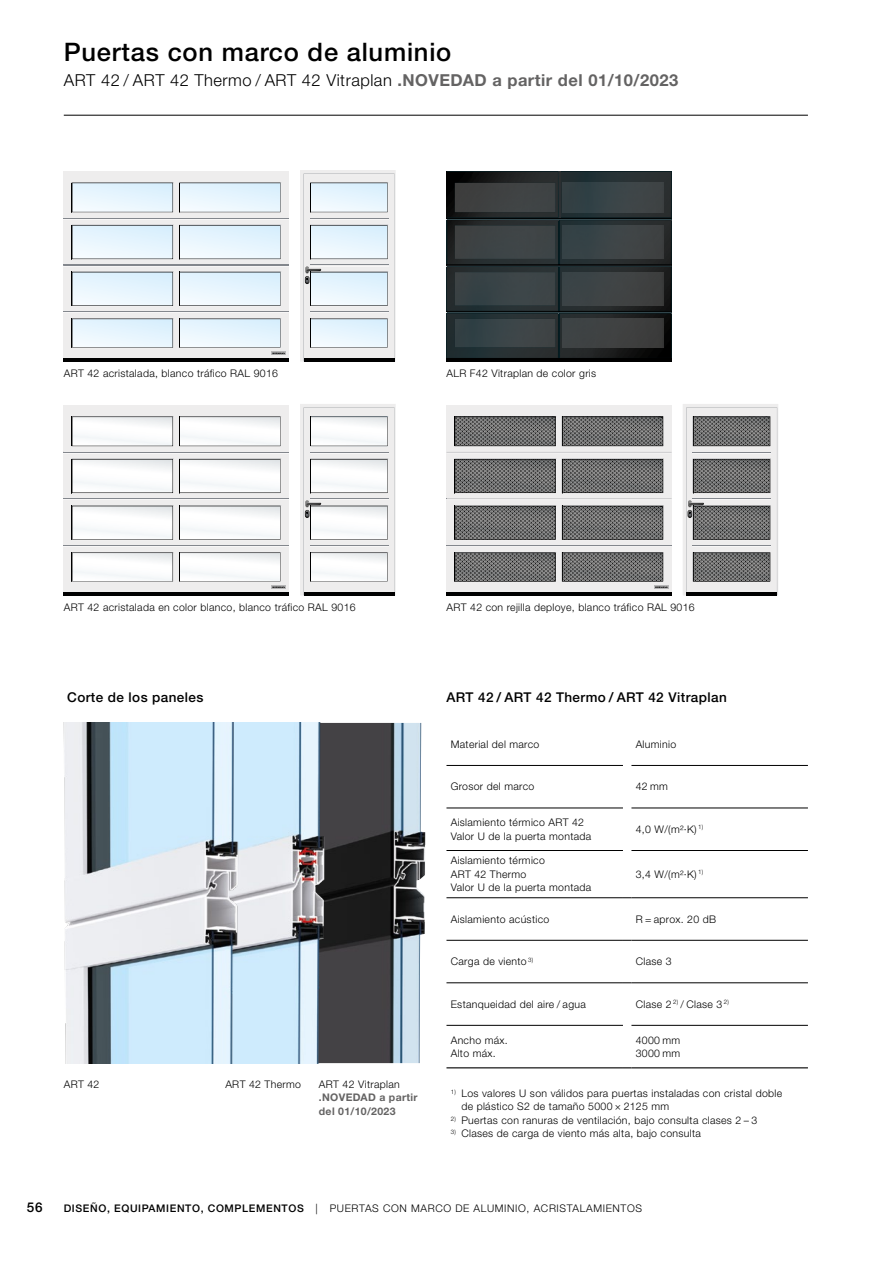
<style>
.page{position:relative;width:893px;height:1263px;background:#fff}
.page>*{position:absolute;margin:0;border:0;box-sizing:border-box;transform-origin:0 0}
.t1{font:500 25.5px "Hoermann Helvetica Neue";letter-spacing:.03em;color:#000}
.t2{font:300 16.5px "Hoermann Helvetica Neue";letter-spacing:.03em;color:#000}
.t3{font:500 13.5px "Hoermann Helvetica Neue";letter-spacing:.03em;color:#000}
.t4{font:300 10.5px/13.5px "Hoermann Helvetica Neue";letter-spacing:.03em;color:#000}
.t5{font:300 10.5px "Hoermann Helvetica Neue";letter-spacing:.06em;color:#000}
.t6{font:700 10.5px/13.5px "Hoermann Helvetica Neue";letter-spacing:.03em;color:#646363}
.s1{font-weight:700;color:#646363}
.s2{font-weight:500}
</style>
<div class="page">
<img style="left:349px;top:723px;width:76px;height:340px">
<img style="left:255px;top:723px;width:94px;height:340px">
<img style="left:64px;top:723px;width:191px;height:340px">
<div style="left:64px;top:171px;width:225px;height:94px;background:#eeeded"></div>
<div style="left:64px;top:265px;width:225px;height:93px;background:#eeeded"></div>
<hr style="left:64px;top:218px;width:225px;height:1px;background:#83878d">
<hr style="left:64px;top:265px;width:225px;height:1px;background:#83878d">
<hr style="left:64px;top:311px;width:225px;height:1px;background:#83878d">
<hr style="left:64px;top:219px;width:225px;height:1px;background:#f7f6f6">
<hr style="left:64px;top:266px;width:225px;height:1px;background:#f7f6f6">
<hr style="left:64px;top:313px;width:225px;height:1px;background:#f7f6f6">
<svg style="left:72px;top:225px;width:209px;height:35px;background:#ddeaf2"></svg>
<svg style="left:72px;top:182px;width:209px;height:31px;background:#ddeaf2"></svg>
<svg style="left:72px;top:271px;width:209px;height:35px;background:#dce9f1"></svg>
<hr style="left:64px;top:358px;width:225px;height:3px;background:#000">
<hr style="left:271px;top:352px;width:15px;height:3px;background:#b6b6b7">
<svg style="left:72px;top:318px;width:213px;height:36px"></svg>
<svg style="left:300px;top:170px;width:95px;height:191px;background:#dde4e8"></svg>
<div style="left:64px;top:405px;width:225px;height:94px;background:#eeeded"></div>
<div style="left:64px;top:499px;width:225px;height:93px;background:#eeeded"></div>
<hr style="left:64px;top:452px;width:225px;height:1px;background:#83878d">
<hr style="left:64px;top:499px;width:225px;height:1px;background:#83878d">
<hr style="left:64px;top:545px;width:225px;height:1px;background:#83878d">
<hr style="left:64px;top:453px;width:225px;height:1px;background:#f7f6f6">
<hr style="left:64px;top:500px;width:225px;height:1px;background:#f7f6f6">
<hr style="left:64px;top:546px;width:225px;height:1px;background:#f7f6f6">
<svg style="left:72px;top:459px;width:209px;height:34px"></svg>
<svg style="left:72px;top:416px;width:209px;height:31px"></svg>
<svg style="left:72px;top:505px;width:209px;height:35px"></svg>
<hr style="left:64px;top:592px;width:225px;height:3px;background:#000">
<hr style="left:271px;top:586px;width:15px;height:3px;background:#b6b6b7">
<svg style="left:72px;top:552px;width:213px;height:36px"></svg>
<svg style="left:300px;top:404px;width:95px;height:191px"></svg>
<hr style="left:446px;top:218px;width:226px;height:1px;background:#000">
<hr style="left:446px;top:265px;width:226px;height:1px;background:#000">
<hr style="left:446px;top:311px;width:226px;height:1px;background:#000">
<hr style="left:446px;top:219px;width:226px;height:1px;background:#5f6f75">
<hr style="left:446px;top:266px;width:226px;height:1px;background:#5f6f75">
<hr style="left:446px;top:312px;width:226px;height:1px;background:#5f6f75">
<svg style="left:447px;top:172px;width:225px;height:186px;background:#1f2628"></svg>
<img style="left:447px;top:221px;width:111px;height:43px">
<img style="left:447px;top:220px;width:111px;height:1px">
<img style="left:561px;top:172px;width:110px;height:45px">
<img style="left:560px;top:172px;width:1px;height:45px">
<img style="left:558px;top:172px;width:1px;height:45px">
<img style="left:448px;top:172px;width:110px;height:45px">
<img style="left:447px;top:172px;width:1px;height:45px">
<div style="left:455px;top:225px;width:100px;height:34px;background:#3e4445"></div>
<img style="left:562px;top:225px;width:101px;height:34px">
<div style="left:455px;top:183px;width:100px;height:29px;background:#3f4243"></div>
<img style="left:562px;top:183px;width:101px;height:29px">
<div style="left:455px;top:272px;width:100px;height:34px;background:#3b4446"></div>
<div style="left:562px;top:272px;width:101px;height:34px;background:#3e4345"></div>
<img style="left:455px;top:319px;width:100px;height:28px">
<div style="left:562px;top:319px;width:101px;height:28px;background:#3e4142"></div>
<hr style="left:446px;top:358px;width:226px;height:3px;background:#000">
<div style="left:446px;top:405px;width:226px;height:94px;background:#eeeded"></div>
<div style="left:446px;top:499px;width:226px;height:93px;background:#eeeded"></div>
<hr style="left:446px;top:452px;width:226px;height:1px;background:#83878d">
<hr style="left:446px;top:545px;width:226px;height:1px;background:#83878d">
<hr style="left:446px;top:453px;width:226px;height:1px;background:#f7f6f6">
<hr style="left:446px;top:546px;width:226px;height:1px;background:#f7f6f6">
<svg style="left:454px;top:459px;width:102px;height:34px;background:#666"></svg>
<svg style="left:562px;top:459px;width:102px;height:34px;background:#676868"></svg>
<svg style="left:454px;top:416px;width:102px;height:31px;background:#696969"></svg>
<svg style="left:562px;top:416px;width:102px;height:31px;background:#6a6a6b"></svg>
<svg style="left:454px;top:505px;width:210px;height:35px;background:#6d6d6d"></svg>
<svg style="left:454px;top:552px;width:102px;height:30px;background:#686868"></svg>
<hr style="left:446px;top:592px;width:226px;height:3px;background:#000">
<hr style="left:654px;top:586px;width:14px;height:3px;background:#b6b6b7">
<svg style="left:562px;top:552px;width:105px;height:36px"></svg>
<svg style="left:683px;top:404px;width:95px;height:191px;background:#9d9d9d"></svg>
<hr style="left:446px;top:765px;width:177px;height:1px;background:#000">
<hr style="left:631px;top:765px;width:177px;height:1px;background:#000">
<hr style="left:446px;top:808px;width:177px;height:1px;background:#000">
<hr style="left:631px;top:808px;width:177px;height:1px;background:#000">
<hr style="left:446px;top:850px;width:177px;height:1px;background:#000">
<hr style="left:631px;top:850px;width:177px;height:1px;background:#000">
<hr style="left:446px;top:1025px;width:177px;height:1px;background:#000">
<hr style="left:631px;top:1025px;width:177px;height:1px;background:#000">
<hr style="left:446px;top:897px;width:177px;height:1px;background:#000">
<hr style="left:631px;top:897px;width:177px;height:1px;background:#000">
<hr style="left:446px;top:940px;width:177px;height:1px;background:#000">
<hr style="left:631px;top:940px;width:177px;height:1px;background:#000">
<hr style="left:446px;top:982px;width:177px;height:1px;background:#000">
<hr style="left:631px;top:982px;width:177px;height:1px;background:#000">
<hr style="left:446px;top:1067px;width:177px;height:1px;background:#000">
<hr style="left:631px;top:1067px;width:177px;height:1px;background:#000">
<hr style="left:64px;top:115px;width:744px;height:1px;background:#000">
<h1 class="t1" style="left:64px;top:34px;width:389px">Puertas con marco de aluminio</h1>
<h2 class="t2" style="left:64px;top:69px;width:616px">ART 42 / ART 42 Thermo / ART 42 Vitraplan <span class="s1">.NOVEDAD a partir del 01/10/2023</span></h2>
<p class="t4" style="left:64px;top:366px;width:216px">ART 42 acristalada, blanco tráfico RAL 9016</p>
<p class="t4" style="left:446px;top:366px;width:151px">ALR F42 Vitraplan de color gris</p>
<p class="t4" style="left:64px;top:600px;width:293px">ART 42 acristalada en color blanco, blanco tráfico RAL 9016</p>
<p class="t4" style="left:446px;top:600px;width:250px">ART 42 con rejilla deploye, blanco tráfico RAL 9016</p>
<p class="t3" style="left:67px;top:687px;width:138px">Corte de los paneles</p>
<p class="t4" style="left:64px;top:1076px;width:37px">ART 42</p>
<p class="t4" style="left:225px;top:1076px;width:77px">ART 42 Thermo</p>
<p class="t4" style="left:319px;top:1076px;width:82px">ART 42 Vitraplan</p>
<p class="t6" style="left:319px;top:1090px;width:100px">.NOVEDAD a partir del 01/10/2023</p>
<p class="t3" style="left:446px;top:687px;width:282px">ART 42 / ART 42 Thermo / ART 42 Vitraplan</p>
<p class="t4" style="left:451px;top:737px;width:90px">Material del marco</p>
<p class="t4" style="left:636px;top:737px;width:42px">Aluminio</p>
<p class="t4" style="left:451px;top:779px;width:85px">Grosor del marco</p>
<p class="t4" style="left:636px;top:779px;width:34px">42 mm</p>
<p class="t4" style="left:451px;top:815px;width:142px">Aislamiento térmico ART 42<br>Valor U de la puerta montada</p>
<p class="t4" style="left:636px;top:822px;width:69px">4,0 W/(m²·K) <sup>1)</sup></p>
<p class="t4" style="left:451px;top:853px;width:142px">Aislamiento térmico<br>ART 42 Thermo<br>Valor U de la puerta montada</p>
<p class="t4" style="left:636px;top:867px;width:69px">3,4 W/(m²·K) <sup>1)</sup></p>
<p class="t4" style="left:451px;top:911px;width:100px">Aislamiento acústico</p>
<p class="t4" style="left:636px;top:911px;width:82px">R = aprox. 20 dB</p>
<p class="t4" style="left:451px;top:954px;width:84px">Carga de viento <sup>3)</sup></p>
<p class="t4" style="left:636px;top:954px;width:37px">Clase 3</p>
<p class="t4" style="left:451px;top:997px;width:137px">Estanqueidad del aire / agua</p>
<p class="t4" style="left:636px;top:997px;width:95px">Clase 2 <sup>2)</sup> / Clase 3 <sup>2)</sup></p>
<p class="t4" style="left:451px;top:1032px;width:59px">Ancho máx.<br>Alto máx.</p>
<p class="t4" style="left:636px;top:1032px;width:46px">4000 mm<br>3000 mm</p>
<p class="t4" style="left:461px;top:1085px;width:322px;text-indent:-11px"><sup>1)</sup> Los valores U son válidos para puertas instaladas con cristal doble de plástico S2 de tamaño 5000 × 2125 mm</p>
<p class="t4" style="left:451px;top:1112px;width:308px"><sup>2)</sup> Puertas con ranuras de ventilación, bajo consulta clases 2 – 3</p>
<p class="t4" style="left:451px;top:1126px;width:252px"><sup>3)</sup> Clases de carga de viento más alta, bajo consulta</p>
<p class="t3" style="left:27px;top:1198px;width:17px">56</p>
<p class="t5" style="left:64px;top:1201px;width:580px"><span class="s2">DISEÑO, EQUIPAMIENTO, COMPLEMENTOS</span> | PUERTAS CON MARCO DE ALUMINIO, ACRISTALAMIENTOS</p>
</div>
